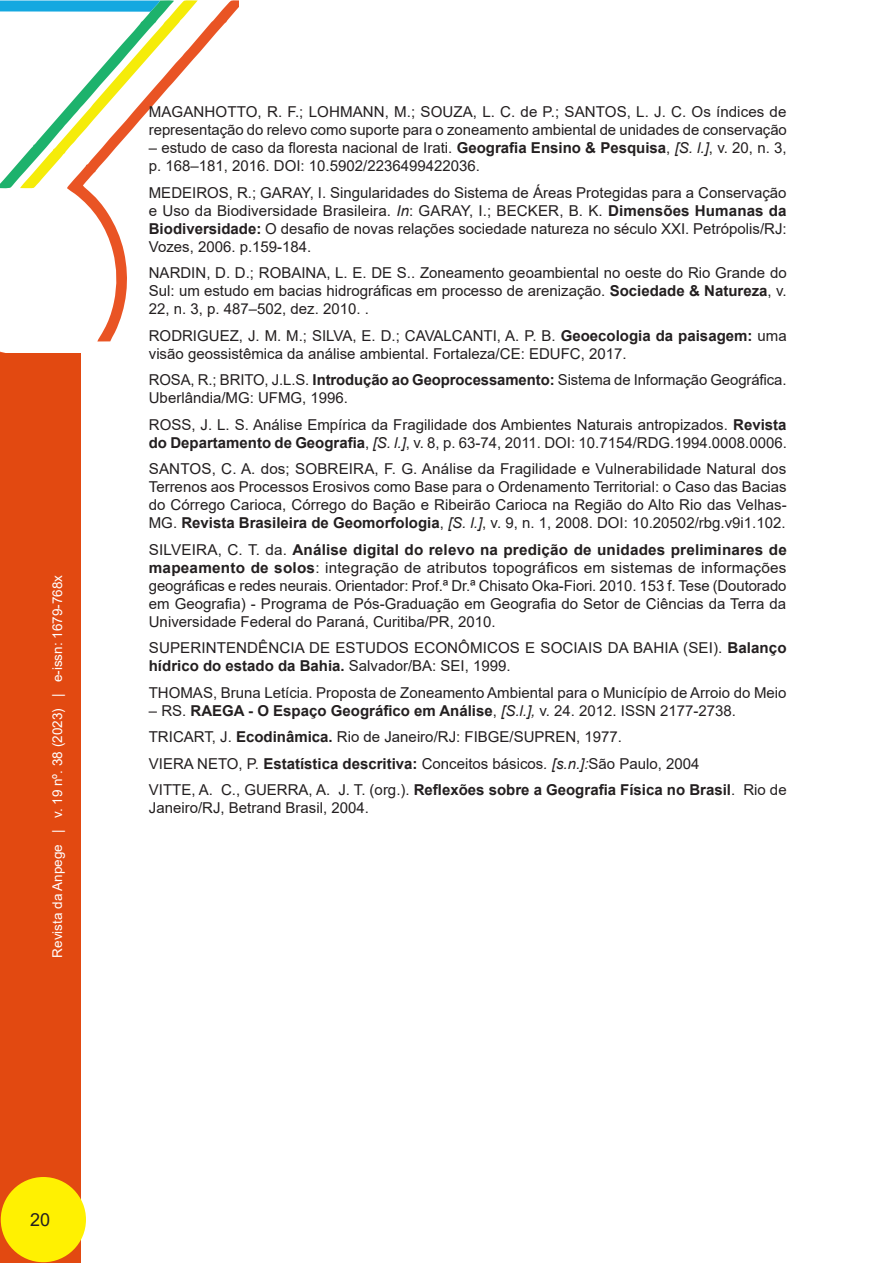
<style>
.page{position:relative;width:893px;height:1263px;background:#fff}
.page>*{position:absolute;margin:0;border:0;box-sizing:border-box;transform-origin:0 0}
.t1{font:18px "Arial";color:#231f20}
._10_REFERENCIAS{font:15px/18px "Arial";color:#231f20}
._10_REFERENCIAS-2{font:700 15px "Arial";color:#231f20}
.t2{font:13.5px "Arial";color:#fff}
.s1{font-weight:700}
.s2{font-style:italic}
.s3{font-weight:400}
.s4{font-weight:400;font-style:italic}
</style>
<div class="page">
<svg style="left:0;top:351px;width:19px;height:3px"></svg>
<svg style="left:69px;top:0;width:170px;height:341px"></svg>
<svg style="left:0;top:0;width:198px;height:190px"></svg>
<div style="left:0;top:354px;width:80px;height:909px;background:#e24911"></div>
<div style="left:1px;top:1177px;width:85px;height:85px;background:#fff101;border-radius:50%"></div>
<p class="t2" style="left:48px;top:957px;width:384px;rotate:-90deg">Revista da Anpege | v. 19 nº. 38 (2023) | e-issn: 1679-768x</p>
<p class="_10_REFERENCIAS" style="left:149px;top:103px;width:640px">MAGANHOTTO, R. F.; LOHMANN, M.; SOUZA, L. C. de P.; SANTOS, L. J. C. Os índices de representação do relevo como suporte para o zoneamento ambiental de unidades de conservação</p>
<p class="_10_REFERENCIAS" style="left:149px;top:139px;width:639px">– estudo de caso da floresta nacional de Irati. <span class="s1">Geografia Ensino &amp; Pesquisa</span>, <span class="s2">[S. l.]</span>, v. 20, n. 3, p. 168–181, 2016. DOI: 10.5902/2236499422036.</p>
<p class="_10_REFERENCIAS" style="left:149px;top:183px;width:639px;text-align:justify">MEDEIROS, R.; GARAY, I. Singularidades do Sistema de Áreas Protegidas para a Conservação e Uso da Biodiversidade Brasileira. <span class="s2">In</span>: GARAY, I.; BECKER, B. K. <span class="s1">Dimensões Humanas da Biodiversidade:</span> O desafio de novas relações sociedade natureza no século XXI. Petrópolis/RJ:<br>Vozes, 2006. p.159-184.</p>
<p class="_10_REFERENCIAS" style="left:149px;top:264px;width:639px;text-align:justify">NARDIN, D. D.; ROBAINA, L. E. DE S.. Zoneamento geoambiental no oeste do Rio Grande do Sul: um estudo em bacias hidrográficas em processo de arenização. <span class="s1">Sociedade &amp; Natureza</span>, v.<br>22, n. 3, p. 487–502, dez. 2010. .</p>
<p class="_10_REFERENCIAS" style="left:149px;top:326px;width:639px">RODRIGUEZ, J. M. M.; SILVA, E. D.; CAVALCANTI, A. P. B. <span class="s1">Geoecologia da paisagem:</span> uma visão geossistêmica da análise ambiental. Fortaleza/CE: EDUFC, 2017.</p>
<p class="_10_REFERENCIAS" style="left:149px;top:371px;width:639px">ROSA, R.; BRITO, J.L.S. <span class="s1">Introdução ao Geoprocessamento:</span> Sistema de Informação Geográfica.<br>Uberlândia/MG: UFMG, 1996.</p>
<p class="_10_REFERENCIAS" style="left:149px;top:415px;width:639px">ROSS, J. L. S. Análise Empírica da Fragilidade dos Ambientes Naturais antropizados. <span class="s1">Revista do Departamento de Geografia</span>, <span class="s2">[S. l.]</span>, v. 8, p. 63-74, 2011. DOI: 10.7154/RDG.1994.0008.0006.</p>
<p class="_10_REFERENCIAS" style="left:149px;top:460px;width:639px;text-align:justify">SANTOS, C. A. dos; SOBREIRA, F. G. Análise da Fragilidade e Vulnerabilidade Natural dos Terrenos aos Processos Erosivos como Base para o Ordenamento Territorial: o Caso das Bacias do Córrego Carioca, Córrego do Bação e Ribeirão Carioca na Região do Alto Rio das Velhas-MG. <span class="s1">Revista Brasileira de Geomorfologia</span>, <span class="s2">[S. l.]</span>, v. 9, n. 1, 2008. DOI: 10.20502/rbg.v9i1.102.</p>
<p class="_10_REFERENCIAS" style="left:149px;top:540px;width:639px;text-align:justify">SILVEIRA, C. T. da. <span class="s1">Análise digital do relevo na predição de unidades preliminares de mapeamento de solos</span>: integração de atributos topográficos em sistemas de informações geográficas e redes neurais. Orientador: Prof.ª Dr.ª Chisato Oka-Fiori. 2010. 153 f. Tese (Doutorado em Geografia) - Programa de Pós-Graduação em Geografia do Setor de Ciências da Terra da Universidade Federal do Paraná, Curitiba/PR, 2010.</p>
<p class="_10_REFERENCIAS" style="left:149px;top:639px;width:639px">SUPERINTENDÊNCIA DE ESTUDOS ECONÔMICOS E SOCIAIS DA BAHIA (SEI). <span class="s1">Balanço hídrico do estado da Bahia.</span> Salvador/BA: SEI, 1999.</p>
<p class="_10_REFERENCIAS" style="left:149px;top:683px;width:639px">THOMAS, Bruna Letícia. Proposta de Zoneamento Ambiental para o Município de Arroio do Meio</p>
<p class="_10_REFERENCIAS-2" style="left:149px;top:700px;width:589px"><span class="s3">– RS.</span> RAEGA - O Espaço Geográfico em Análise<span class="s3">,</span> <span class="s4">[S.l.],</span> <span class="s3">v. 24. 2012. ISSN 2177-2738.</span></p>
<p class="_10_REFERENCIAS" style="left:149px;top:728px;width:475px">TRICART, J. <span class="s1">Ecodinâmica.</span> Rio de Janeiro/RJ: FIBGE/SUPREN, 1977.</p>
<p class="_10_REFERENCIAS" style="left:149px;top:754px;width:552px">VIERA NETO, P. <span class="s1">Estatística descritiva:</span> Conceitos básicos<span class="s2">. [s.n.]:</span>São Paulo, 2004</p>
<p class="_10_REFERENCIAS" style="left:149px;top:781px;width:639px">VITTE, A. C., GUERRA, A. J. T. (org.). <span class="s1">Reflexões sobre a Geografia Física no Brasil</span>. Rio de<br>Janeiro/RJ, Betrand Brasil, 2004.</p>
<p class="t1" style="left:30px;top:1207px;width:22px">20</p>
</div>
